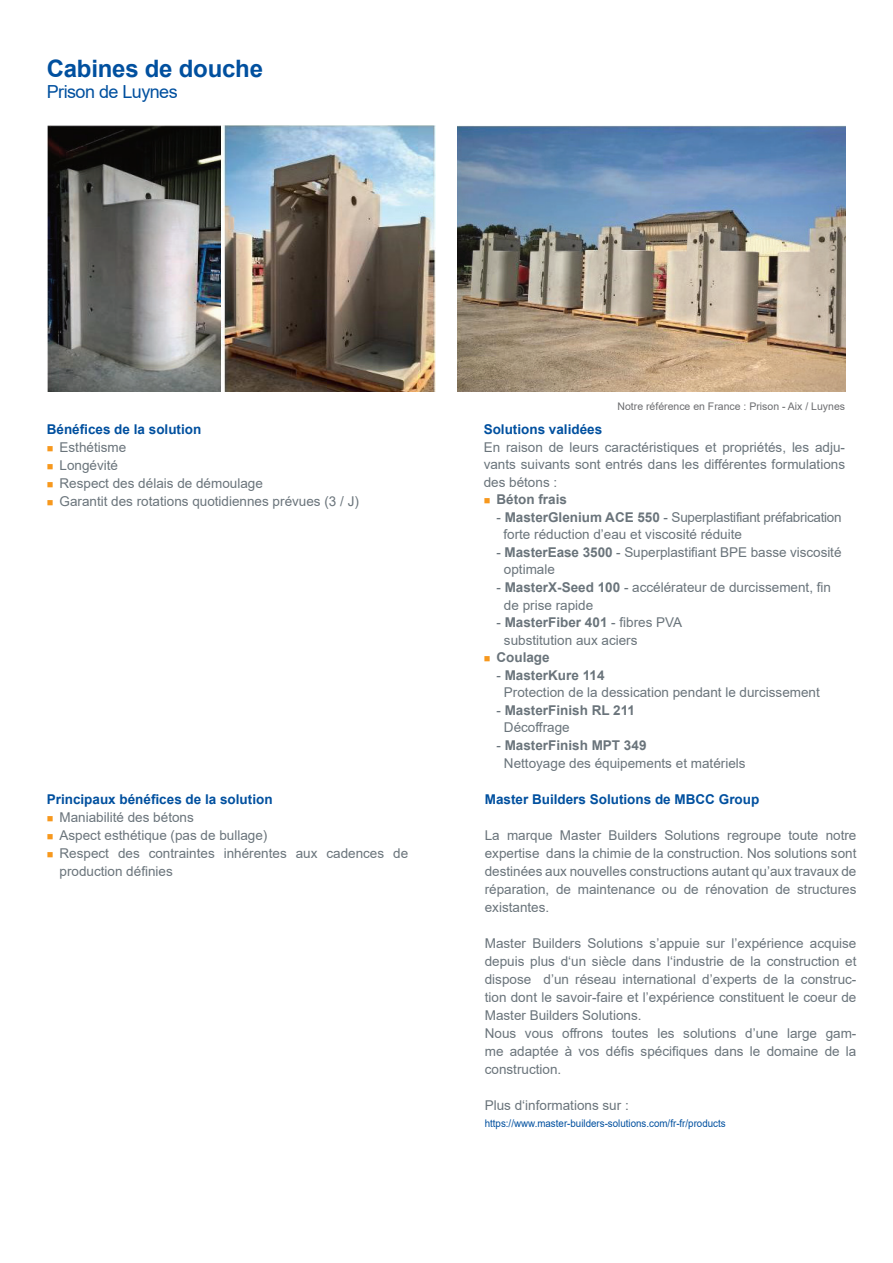
<style>
.page{position:relative;width:893px;height:1263px;background:#fff}
.page>*{position:absolute;margin:0;border:0;box-sizing:border-box;transform-origin:0 0}
.Title_Project{font:700 24px "Arial";letter-spacing:-.01em;color:#01509f}
.Title_Project-2{font:18px "Arial";letter-spacing:-.03em;color:#01509f}
.t1{font:13.5px/18px "Arial";color:#6a747b;text-align:justify}
.t2{font:700 13.5px "Arial";color:#01509f}
.t3{font:700 13.5px "Arial";color:#6a747b}
.t4{font:10.5px "Arial";color:#01509f;scale:.93 1}
.t5{font:10.5px "Arial";color:#6c6d70}
.s1{color:#f7981d}
.s2{font-weight:700}
.s3{font-weight:400}
</style>
<div class="page">
<img style="left:458px;top:126px;width:387px;height:266px">
<img style="left:48px;top:126px;width:173px;height:266px">
<img style="left:221px;top:126px;width:215px;height:266px">
<p class="Title_Project" style="left:47px;top:51px;width:218px">Cabines de douche</p>
<p class="Title_Project-2" style="left:47px;top:79px;width:132px">Prison de Luynes</p>
<p class="t2" style="left:47px;top:420px;width:156px">Bénéfices de la solution</p>
<p class="t1" style="left:47px;top:438px;width:81px"><span class="s1">■</span> Esthétisme</p>
<p class="t1" style="left:47px;top:456px;width:73px"><span class="s1">■</span> Longévité</p>
<p class="t1" style="left:47px;top:474px;width:218px"><span class="s1">■</span> Respect des délais de démoulage</p>
<p class="t1" style="left:47px;top:492px;width:314px"><span class="s1">■</span> Garantit des rotations quotidiennes prévues (3 / J)</p>
<p class="t2" style="left:47px;top:789px;width:227px">Principaux bénéfices de la solution</p>
<p class="t1" style="left:47px;top:808px;width:149px"><span class="s1">■</span> Maniabilité des bétons</p>
<p class="t1" style="left:47px;top:826px;width:222px"><span class="s1">■</span> Aspect esthétique (pas de bullage)</p>
<p class="t1" style="left:60px;top:844px;width:350px;text-indent:-13px"><span class="s1">■</span> Respect des contraintes inhérentes aux cadences de production définies</p>
<p class="t5" style="left:617px;top:399px;width:229px">Notre référence en France : Prison - Aix / Luynes</p>
<p class="t2" style="left:484px;top:420px;width:120px">Solutions validées</p>
<p class="t1" style="left:484px;top:438px;width:363px;line-height:17.5px">En raison de leurs caractéristiques et propriétés, les adju&shy;vants suivants sont entrés dans les différentes formulations des bétons :</p>
<p class="t3" style="left:484px;top:490px;width:85px"><span class="s1">■</span> Béton frais</p>
<p class="t1" style="left:503px;top:508px;width:340px;line-height:17.5px;text-indent:-7px">- <span class="s2">MasterGlenium ACE 550</span> - Superplastifiant préfabrication forte réduction d’eau et viscosité réduite</p>
<p class="t1" style="left:504px;top:543px;width:339px;line-height:17.5px;text-indent:-8px">- <span class="s2">MasterEase 3500</span> - Superplastifiant BPE basse viscosité optimale</p>
<p class="t1" style="left:504px;top:578px;width:329px;line-height:17.5px;text-indent:-8px">- <span class="s2">MasterX-Seed 100</span> - accélérateur de durcissement, fin de prise rapide</p>
<p class="t3" style="left:496px;top:613px;width:187px"><span class="s3">-</span> MasterFiber 401 <span class="s3">- fibres PVA</span></p>
<p class="t1" style="left:504px;top:631px;width:135px">substitution aux aciers</p>
<p class="t3" style="left:484px;top:648px;width:68px"><span class="s1">■</span> Coulage</p>
<p class="t3" style="left:496px;top:665px;width:110px"><span class="s3">-</span> MasterKure 114</p>
<p class="t1" style="left:504px;top:683px;width:317px">Protection de la dessication pendant le durcissement</p>
<p class="t3" style="left:496px;top:701px;width:140px"><span class="s3">-</span> MasterFinish RL 211</p>
<p class="t1" style="left:504px;top:719px;width:67px">Décoffrage</p>
<p class="t3" style="left:496px;top:736px;width:152px"><span class="s3">-</span> MasterFinish MPT 349</p>
<p class="t1" style="left:504px;top:754px;width:243px">Nettoyage des équipements et matériels</p>
<p class="t2" style="left:485px;top:790px;width:276px">Master Builders Solutions de MBCC Group</p>
<p class="t1" style="left:485px;top:826px;width:373px">La marque Master Builders Solutions regroupe toute notre expertise dans la chimie de la construction. Nos solutions sont destinées aux nouvelles constructions autant qu’aux travaux de réparation, de maintenance ou de rénovation de structures existantes.</p>
<p class="t1" style="left:485px;top:934px;width:373px">Master Builders Solutions s’appuie sur l’expérience acquise depuis plus d‘un siècle dans l‘industrie de la construction et dispose d’un réseau international d’experts de la construc&shy;tion dont le savoir-faire et l’expérience constituent le coeur de Master Builders Solutions.</p>
<p class="t1" style="left:485px;top:1024px;width:373px">Nous vous offrons toutes les solutions d’une large gam&shy;me adaptée à vos défis spécifiques dans le domaine de la construction.</p>
<p class="t1" style="left:485px;top:1096px;width:146px">Plus d‘informations sur :</p>
<p class="t4" style="left:485px;top:1116px;width:261px">https://www.master-builders-solutions.com/fr-fr/products</p>
</div>
